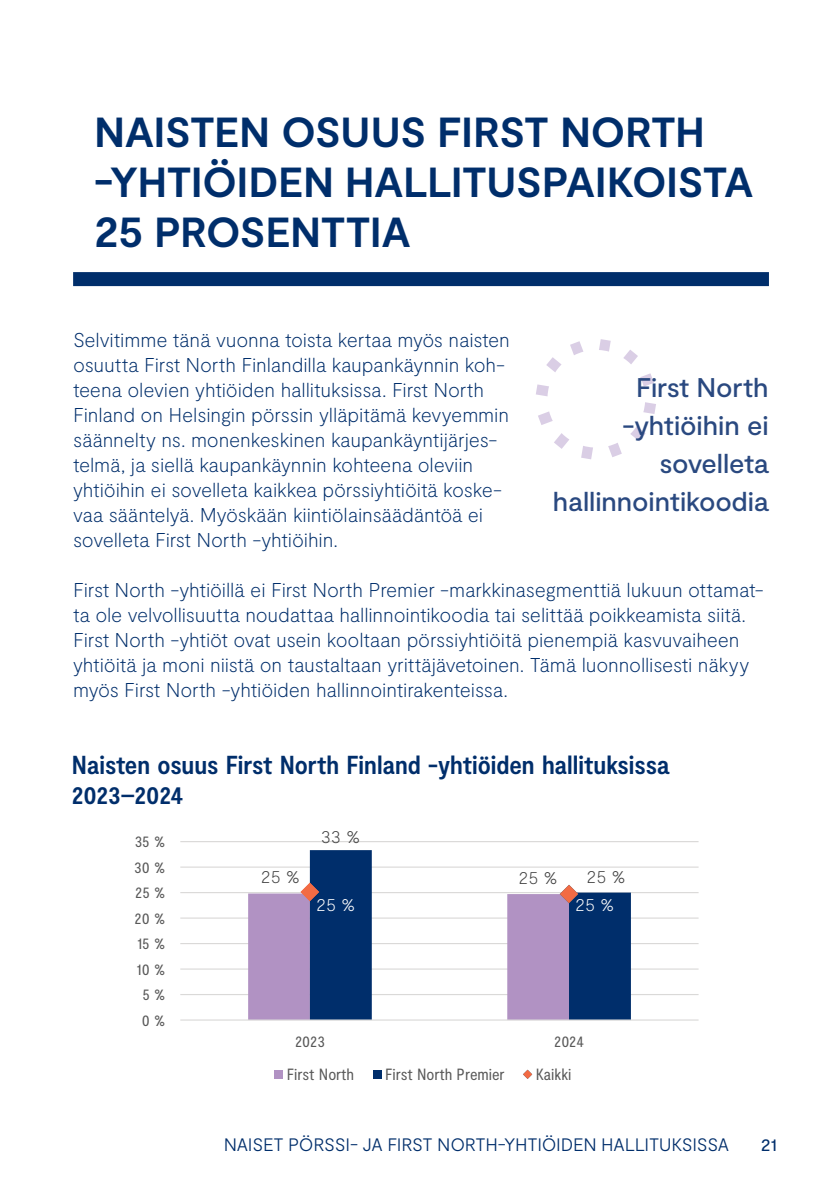
<style>
.page{position:relative;width:840px;height:1191px;background:#fff}
.page>*{position:absolute;margin:0;border:0;box-sizing:border-box;transform-origin:0 0}
.Otsikko{font:700 42px/50px "Moderat";letter-spacing:-.005em;color:#002e6b}
.Nosto{font:500 27px/38px "Moderat";letter-spacing:-.005em;color:#2a4980;text-align:right}
.Kaavio___Luettelo_Otsikko{font:700 condensed 26px/30px "Moderat";letter-spacing:-.005em;color:#002e6b}
.Leipis{font:100 20px/25px "Moderat";letter-spacing:-.01em;color:#002e6b}
.t1{font:100 18.4px "Moderat";color:#404040}
.t2{font:100 18.4px "Moderat";color:#fff}
.t3{font:300 18px "Moderat";letter-spacing:-.015em;color:#002e6b}
.t4{font:18px "Moderat";color:#002e6b}
.t5{font:condensed 16.2px "Moderat";color:#595959}
</style>
<div class="page">
<div style="left:73px;top:272px;width:695px;height:14px;background:#002e6b"></div>
<svg style="left:599px;top:339px;width:11px;height:12px"></svg>
<svg style="left:581px;top:446px;width:11px;height:13px"></svg>
<svg style="left:570px;top:341px;width:13px;height:14px"></svg>
<svg style="left:608px;top:443px;width:13px;height:14px"></svg>
<svg style="left:643px;top:402px;width:12px;height:12px"></svg>
<svg style="left:536px;top:384px;width:12px;height:12px"></svg>
<svg style="left:538px;top:411px;width:14px;height:14px"></svg>
<svg style="left:640px;top:373px;width:13px;height:14px"></svg>
<svg style="left:554px;top:433px;width:15px;height:16px"></svg>
<svg style="left:623px;top:350px;width:14px;height:14px"></svg>
<svg style="left:546px;top:357px;width:15px;height:15px"></svg>
<svg style="left:630px;top:426px;width:15px;height:15px"></svg>
<hr style="left:180px;top:841px;width:518px;height:1px;background:#dad9d8">
<hr style="left:180px;top:866px;width:518px;height:1px;background:#dad9d8">
<hr style="left:180px;top:892px;width:518px;height:1px;background:#dad9d8">
<hr style="left:180px;top:917px;width:518px;height:1px;background:#dad9d8">
<hr style="left:180px;top:943px;width:518px;height:1px;background:#dad9d8">
<hr style="left:180px;top:968px;width:518px;height:1px;background:#dad9d8">
<hr style="left:180px;top:994px;width:518px;height:1px;background:#dad9d8">
<div style="left:248px;top:893px;width:62px;height:126px;background:#b192c3"></div>
<svg style="left:310px;top:850px;width:320px;height:169px"></svg>
<hr style="left:180px;top:1019px;width:518px;height:1px;background:#dad9d8">
<svg style="left:300px;top:882px;width:19px;height:19px"></svg>
<svg style="left:559px;top:884px;width:19px;height:19px"></svg>
<div style="left:274px;top:1070px;width:9px;height:8px;background:#b192c3"></div>
<div style="left:372px;top:1070px;width:9px;height:8px;background:#002e6b"></div>
<svg style="left:523px;top:1069px;width:9px;height:10px"></svg>
<p class="Otsikko" style="left:94px;top:109px;width:660px">NAISTEN OSUUS FIRST NORTH -YHTIÖIDEN HALLITUSPAIKOISTA<br>25 PROSENTTIA</p>
<p class="Leipis" style="left:73px;top:328px;width:438px">Selvitimme tänä vuonna toista kertaa myös naisten osuutta First North Finlandilla kaupankäynnin koh&shy;teena olevien yhtiöiden hallituksissa. First North Finland on Helsingin pörssin ylläpitämä kevyemmin säännelty ns. monenkeskinen kaupankäyntijärjes&shy;telmä, ja siellä kaupankäynnin kohteena oleviin yhtiöihin ei sovelleta kaikkea pörssiyhtiöitä koske&shy;vaa sääntelyä. Myöskään kiintiölainsäädäntöä ei sovelleta First North -yhtiöihin.</p>
<p class="Leipis" style="left:73px;top:578px;width:692px">First North -yhtiöillä ei First North Premier -markkinasegmenttiä lukuun ottamat&shy;ta ole velvollisuutta noudattaa hallinnointikoodia tai selittää poikkeamista siitä.<br>First North -yhtiöt ovat usein kooltaan pörssiyhtiöitä pienempiä kasvuvaiheen yhtiöitä ja moni niistä on taustaltaan yrittäjävetoinen. Tämä luonnollisesti näkyy myös First North -yhtiöiden hallinnointirakenteissa.</p>
<p class="Nosto" style="left:552px;top:370px;width:217px">First North -yhtiöihin ei sovelleta hallinnointikoodia</p>
<p class="Kaavio___Luettelo_Otsikko" style="left:72px;top:751px;width:598px">Naisten osuus First North Finland -yhtiöiden hallituksissa<br>2023–2024</p>
<p class="t5" style="left:135px;top:832px;width:32px">35 %</p>
<p class="t5" style="left:134px;top:857px;width:33px">30 %</p>
<p class="t5" style="left:135px;top:883px;width:32px">25 %</p>
<p class="t5" style="left:134px;top:908px;width:32px">20 %</p>
<p class="t5" style="left:137px;top:934px;width:30px">15 %</p>
<p class="t5" style="left:136px;top:959px;width:30px">10 %</p>
<p class="t5" style="left:142px;top:985px;width:25px">5 %</p>
<p class="t5" style="left:142px;top:1010px;width:25px">0 %</p>
<p class="t1" style="left:320px;top:825px;width:41px">33 %</p>
<p class="t1" style="left:261px;top:866px;width:41px">25 %</p>
<p class="t1" style="left:518px;top:867px;width:41px">25 %</p>
<p class="t1" style="left:586px;top:865px;width:41px">25 %</p>
<p class="t2" style="left:316px;top:894px;width:41px">25 %</p>
<p class="t2" style="left:575px;top:894px;width:41px">25 %</p>
<p class="t5" style="left:295px;top:1032px;width:31px">2023</p>
<p class="t5" style="left:554px;top:1032px;width:31px">2024</p>
<p class="t5" style="left:287px;top:1065px;width:69px">First North</p>
<p class="t5" style="left:385px;top:1065px;width:121px">First North Premier</p>
<p class="t5" style="left:535px;top:1065px;width:37px">Kaikki</p>
<p class="t3" style="left:223px;top:1134px;width:506px">NAISET PÖRSSI- JA FIRST NORTH-YHTIÖIDEN HALLITUKSISSA</p>
<p class="t4" style="left:760px;top:1134px;width:18px">21</p>
</div>
